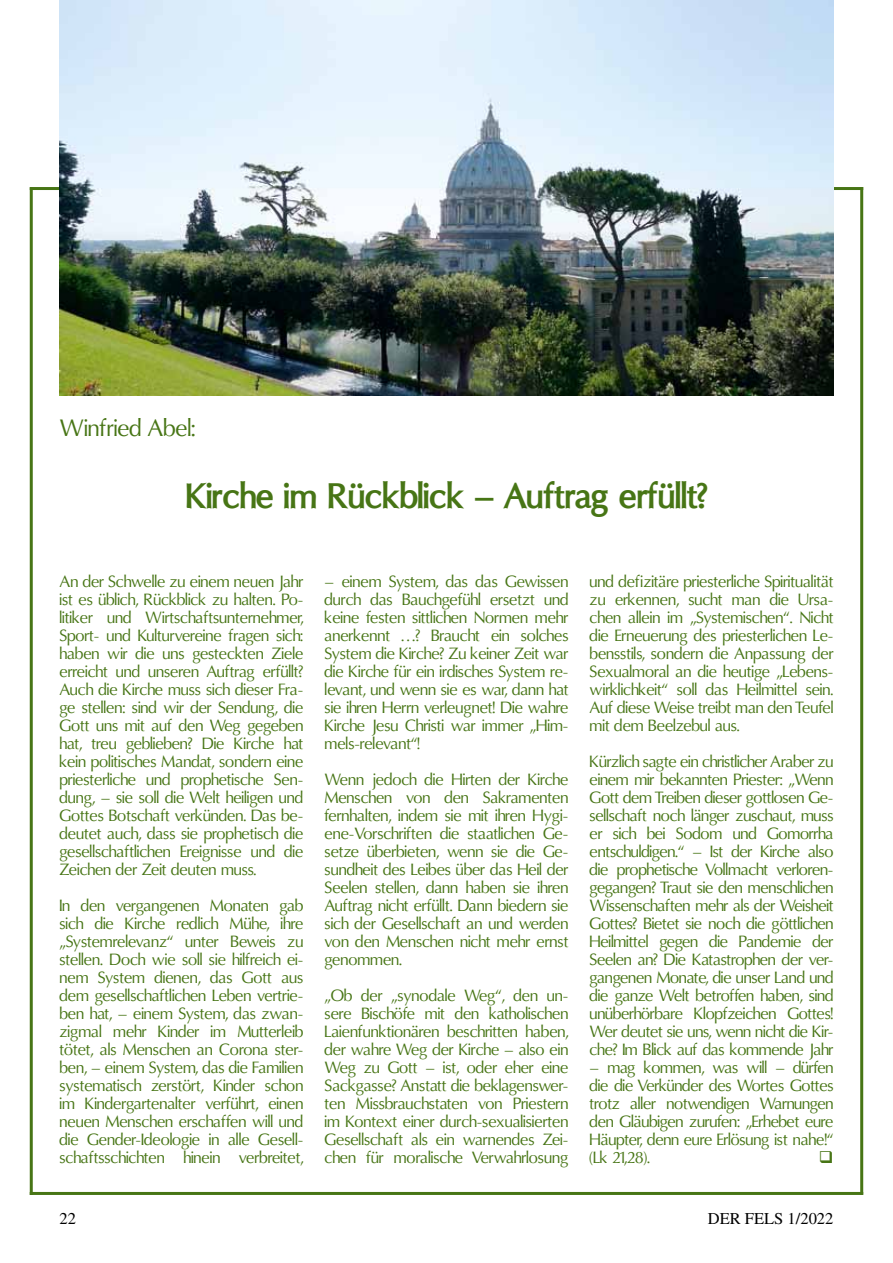
<style>
.page{position:relative;width:893px;height:1263px;background:#fff}
.page>*{position:absolute;margin:0;border:0;box-sizing:border-box;transform-origin:0 0}
.t1{font:700 36px "Oregon LDO";color:#477515}
.t2{font:24px "Oregon LDO";color:#477515}
.t3{font:16.5px/18px "Oregon LDO";color:#477515;text-align:justify}
.t4{font:16.5px "Times";color:#000}
</style>
<div class="page">
<hr style="left:30px;top:187px;width:273px;height:3px;background:#477515">
<hr style="left:590px;top:187px;width:273px;height:3px;background:#477515">
<hr style="left:860px;top:187px;width:3px;height:1008px;background:#477515">
<hr style="left:30px;top:1192px;width:833px;height:3px;background:#477515">
<img style="left:60px;top:0;width:773px;height:395px">
<hr style="left:30px;top:187px;width:3px;height:1008px;background:#477515">
<h2 class="t2" style="left:60px;top:414px;width:137px">Winfried Abel:</h2>
<h1 class="t1" style="left:185px;top:476px;width:524px">Kirche im Rückblick – Auftrag erfüllt?</h1>
<p class="t3" style="left:60px;top:572px;width:245px">An der Schwelle zu einem neuen Jahr ist es üblich, Rückblick zu halten. Po&shy;litiker und Wirtschaftsunternehmer, Sport- und Kulturvereine fragen sich: haben wir die uns gesteckten Ziele erreicht und unseren Auftrag erfüllt?<br>Auch die Kirche muss sich dieser Fra&shy;ge stellen: sind wir der Sendung, die Gott uns mit auf den Weg gegeben hat, treu geblieben? Die Kirche hat kein politisches Mandat, sondern eine priesterliche und prophetische Sen&shy;dung, – sie soll die Welt heiligen und Gottes Botschaft verkünden. Das be&shy;deutet auch, dass sie prophetisch die gesellschaftlichen Ereignisse und die Zeichen der Zeit deuten muss.</p>
<p class="t3" style="left:60px;top:896px;width:245px">In den vergangenen Monaten gab sich die Kirche redlich Mühe, ihre „Systemrelevanz“ unter Beweis zu stellen. Doch wie soll sie hilfreich ei&shy;nem System dienen, das Gott aus dem gesellschaftlichen Leben vertrie&shy;ben hat, – einem System, das zwan&shy;zigmal mehr Kinder im Mutterleib tötet, als Menschen an Corona ster&shy;ben, – einem System, das die Familien systematisch zerstört, Kinder schon im Kindergartenalter verführt, einen neuen Menschen erschaffen will und die Gender-Ideologie in alle Gesell&shy;schaftsschichten hinein verbreitet,</p>
<p class="t3" style="left:325px;top:572px;width:245px">– einem System, das das Gewissen durch das Bauchgefühl ersetzt und keine festen sittlichen Normen mehr anerkennt …? Braucht ein solches System die Kirche? Zu keiner Zeit war die Kirche für ein irdisches System re&shy;levant, und wenn sie es war, dann hat sie ihren Herrn verleugnet! Die wahre Kirche Jesu Christi war immer „Him&shy;mels-relevant“!</p>
<p class="t3" style="left:325px;top:770px;width:245px">Wenn jedoch die Hirten der Kirche Menschen von den Sakramenten fernhalten, indem sie mit ihren Hygi&shy;ene-Vorschriften die staatlichen Ge&shy;setze überbieten, wenn sie die Ge&shy;sundheit des Leibes über das Heil der Seelen stellen, dann haben sie ihren Auftrag nicht erfüllt. Dann biedern sie sich der Gesellschaft an und werden von den Menschen nicht mehr ernst genommen.</p>
<p class="t3" style="left:325px;top:986px;width:245px">„Ob der „synodale Weg“, den un&shy;sere Bischöfe mit den katholischen Laienfunktionären beschritten haben, der wahre Weg der Kirche – also ein Weg zu Gott – ist, oder eher eine Sackgasse? Anstatt die beklagenswer&shy;ten Missbrauchstaten von Priestern im Kontext einer durch-sexualisierten Gesellschaft als ein warnendes Zei&shy;chen für moralische Verwahrlosung</p>
<p class="t3" style="left:590px;top:572px;width:245px">und defizitäre priesterliche Spiritualität zu erkennen, sucht man die Ursa&shy;chen allein im „Systemischen“. Nicht die Erneuerung des priesterlichen Le&shy;bensstils, sondern die Anpassung der Sexualmoral an die heutige „Lebens&shy;wirklichkeit“ soll das Heilmittel sein.<br>Auf diese Weise treibt man den Teufel mit dem Beelzebul aus.</p>
<p class="t3" style="left:590px;top:752px;width:245px">Kürzlich sagte ein christlicher Araber zu einem mir bekannten Priester: „Wenn Gott dem Treiben dieser gottlosen Ge&shy;sellschaft noch länger zuschaut, muss er sich bei Sodom und Gomorrha entschuldigen.“ – Ist der Kirche also die prophetische Vollmacht verloren&shy;gegangen? Traut sie den menschlichen Wissenschaften mehr als der Weisheit Gottes? Bietet sie noch die göttlichen Heilmittel gegen die Pandemie der Seelen an? Die Katastrophen der ver&shy;gangenen Monate, die unser Land und die ganze Welt betroffen haben, sind unüberhörbare Klopfzeichen Gottes!<br>Wer deutet sie uns, wenn nicht die Kir&shy;che? Im Blick auf das kommende Jahr</p>
<p class="t3" style="left:590px;top:1058px;width:245px">– mag kommen, was will – dürfen die die Verkünder des Wortes Gottes trotz aller notwendigen Warnungen den Gläubigen zurufen: „Erhebet eure Häupter, denn eure Erlösung ist nahe!“ (Lk 21,28).</p>
<p class="t4" style="left:60px;top:1209px;width:18px">22</p>
<p class="t4" style="left:708px;top:1209px;width:127px">DER FELS 1/2022</p>
</div>
